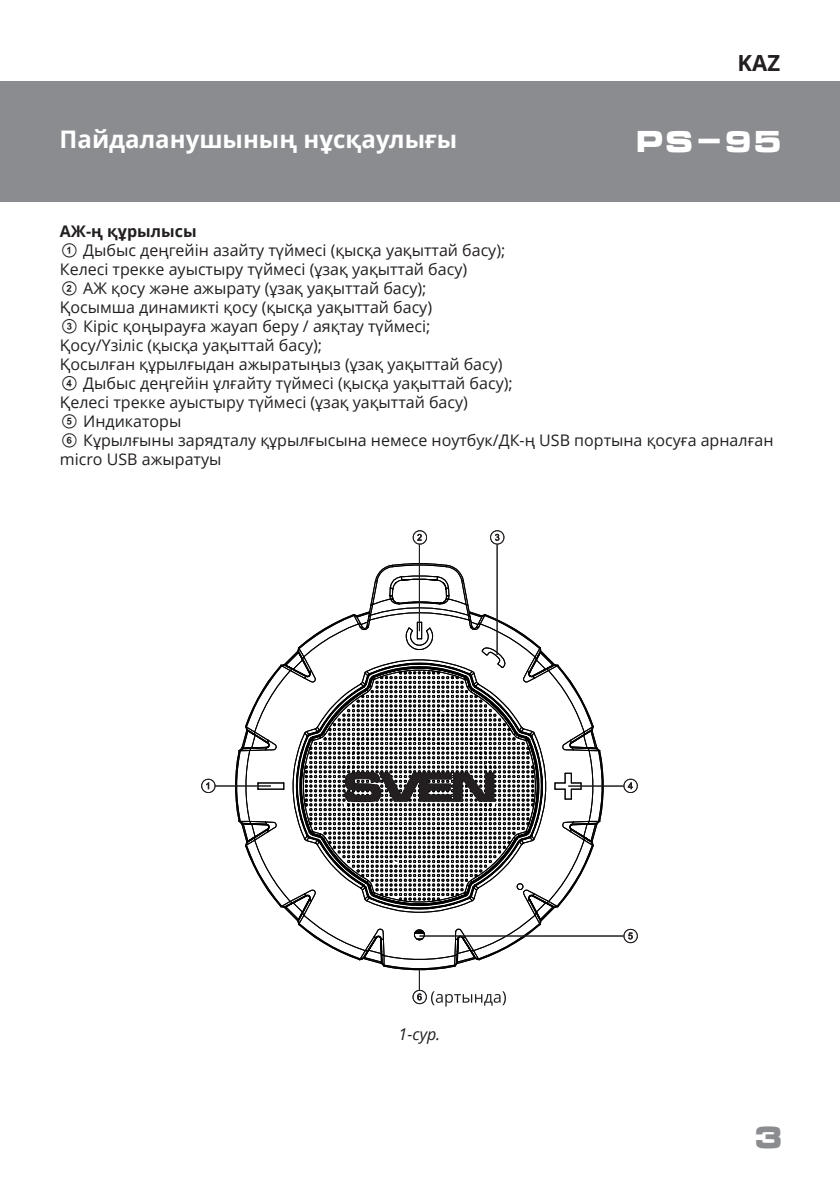
<style>
.page{position:relative;width:840px;height:1191px;background:#fff}
.page>*{position:absolute;margin:0;border:0;box-sizing:border-box;transform-origin:0 0}
.t1{font:700 30px "Micra";color:#8a8c8f}
.t2{font:700 29.2px "Micra";color:#fff}
.t3{font:700 24.2px "Open Sans";color:#fff}
.t4{font:700 22.2px "Open Sans";color:#231f20}
.t5{font:italic 16.2px "Open Sans";color:#231f20}
.t6{font:16px/19px "Open Sans";color:#231f20}
.s1{font-weight:700}
.s2{font-family:"SVEN"}
</style>
<div class="page">
<div style="left:0;top:81px;width:839px;height:121px;background:#8a8c8f"></div>
<svg style="left:239px;top:566px;width:360px;height:399px"></svg>
<svg style="left:292px;top:659px;width:254px;height:254px"></svg>
<svg style="left:302px;top:670px;width:234px;height:231px"></svg>
<svg style="left:306px;top:671px;width:228px;height:229px"></svg>
<svg style="left:201px;top:778px;width:14px;height:15px"></svg>
<hr style="left:215px;top:785px;width:56px;height:1px;background:#231f20">
<svg style="left:412px;top:530px;width:15px;height:14px"></svg>
<svg style="left:490px;top:530px;width:14px;height:14px"></svg>
<svg style="left:623px;top:778px;width:14px;height:15px"></svg>
<svg style="left:623px;top:929px;width:14px;height:14px"></svg>
<hr style="left:568px;top:785px;width:55px;height:1px;background:#231f20">
<hr style="left:419px;top:544px;width:1px;height:87px;background:#231f20">
<hr style="left:496px;top:544px;width:1px;height:111px;background:#231f20">
<hr style="left:419px;top:935px;width:204px;height:1px;background:#231f20">
<svg style="left:412px;top:969px;width:93px;height:37px"></svg>
<h3 class="t4" style="left:737px;top:47px;width:44px">KAZ</h3>
<h3 class="t3" style="left:60px;top:122px;width:399px">Пайдаланушының нұсқаулығы</h3>
<h2 class="t2" style="left:634px;top:126px;width:149px">PS-95</h2>
<p class="t6" style="left:60px;top:221px;width:714px"><span class="s1">АЖ-ң құрылысы<br></span><span class="s2">A</span> Дыбыс деңгейін азайту түймесі (қысқа уақыттай басу);<br>Келесі трекке ауыстыру түймесі (ұзақ уақыттай басу)<br><span class="s2">B</span> АЖ қосу және ажырату (ұзақ уақыттай басу);<br>Қосымша динамикті қосу (қысқа уақыттай басу)<br><span class="s2">C</span> Кіріс қоңырауға жауап беру / аяқтау түймесі;<br>Қосу/Үзіліс (қысқа уақыттай басу);<br>Қосылған құрылғыдан ажыратыңыз (ұзақ уақыттай басу)<br><span class="s2">D</span> Дыбыс деңгейін ұлғайту түймесі (қысқа уақыттай басу);<br>Қелесі трекке ауыстыру түймесі (ұзақ уақыттай басу)<br><span class="s2">E</span> Индикаторы<br><span class="s2">F</span> Кұрылғыны зарядталу құрылғысына немесе ноутбук/ДК-ң USB портына қосуға арналған micro USB ажыратуы</p>
<p class="t5" style="left:398px;top:1022px;width:43px">1-сур.</p>
<h1 class="t1" style="left:753px;top:1121px;width:32px">3</h1>
</div>
